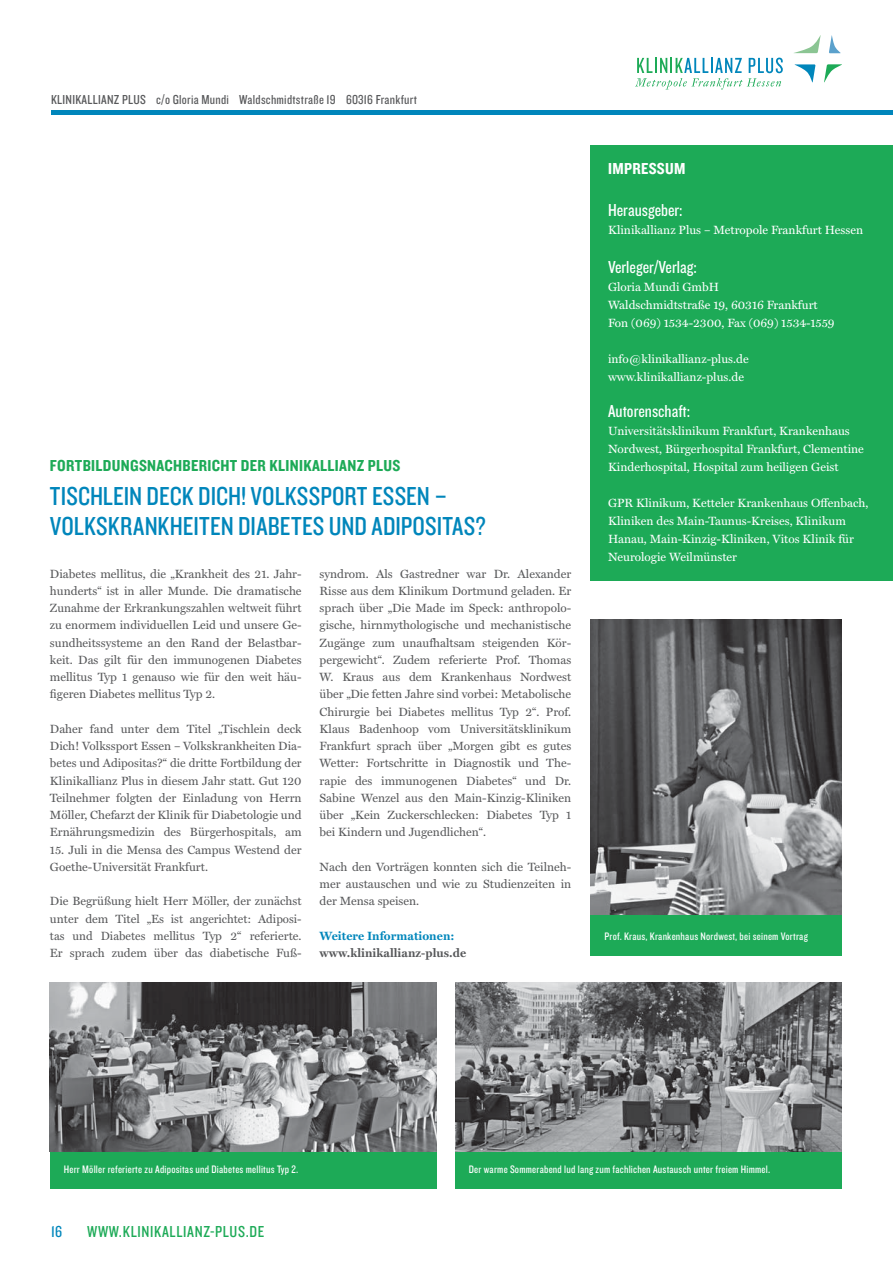
<style>
.page{position:relative;width:893px;height:1263px;background:#fff}
.page>*{position:absolute;margin:0;border:0;box-sizing:border-box;transform-origin:0 0}
.t1{font:27px/30px "Knockout HTF29 Junior Liteweight";color:#0086bb}
.t2{font:18px "Knockout HTF29 Junior Liteweight";color:#fff}
.t3{font:16.5px "Knockout HTF50 Welterweight";letter-spacing:.02em;color:#1daa57}
.t4{font:16.5px "Knockout HTF29 Junior Liteweight";letter-spacing:.04em;color:#1daa57}
.t5{font:16.5px "Knockout HTF50 Welterweight";letter-spacing:.02em;color:#fff}
.t6{font:16.5px "Knockout HTF29 Junior Liteweight";color:#0086bb}
.t7{font:13.5px "Knockout HTF29 Junior Liteweight";letter-spacing:.02em;color:#58595b}
.t8{font:12px/17.2px "Miller Text";color:#58595b;text-align:justify}
.t9{font:12px/18px "Miller Text";color:#fff}
.t10{font:700 12px "Miller Text";letter-spacing:.005em;color:#58595b}
.t11{font:700 12px "Miller Text";letter-spacing:.005em;color:#0086bb}
.t12{font:11.25px "Knockout HTF29 Junior Liteweight";letter-spacing:.02em;color:#fff}
</style>
<div class="page">
<svg style="left:824px;top:64px;width:18px;height:19px"></svg>
<svg style="left:829px;top:35px;width:12px;height:18px"></svg>
<svg style="left:794px;top:35px;width:27px;height:18px"></svg>
<svg style="left:794px;top:64px;width:21px;height:19px"></svg>
<svg style="left:635px;top:58px;width:148px;height:32px"></svg>
<hr style="left:51px;top:111px;width:842px;height:4px;background:#0086bb">
<div style="left:590px;top:145px;width:303px;height:435px;background:#1daa57"></div>
<div style="left:50px;top:982px;width:387px;height:206px;background:#1daa57"></div>
<img style="left:50px;top:982px;width:387px;height:169px">
<div style="left:590px;top:620px;width:252px;height:336px;background:#1daa57"></div>
<img style="left:590px;top:620px;width:252px;height:294px">
<div style="left:455px;top:982px;width:387px;height:206px;background:#1daa57"></div>
<img style="left:455px;top:982px;width:387px;height:169px">
<p class="t7" style="left:51px;top:94px;width:367px">KLINIKALLIANZ PLUS c/o Gloria Mundi Waldschmidtstraße 19 60316 Frankfurt</p>
<h3 class="t3" style="left:50px;top:460px;width:352px">FORTBILDUNGSNACHBERICHT DER KLINIKALLIANZ PLUS</h3>
<h1 class="t1" style="left:50px;top:483px;width:437px">TISCHLEIN DECK DICH! VOLKSSPORT ESSEN –<br>VOLKSKRANKHEITEN DIABETES UND ADIPOSITAS?</h1>
<p class="t8" style="left:50px;top:565px;width:253px">Diabetes mellitus, die „Krankheit des 21. Jahr&shy;hunderts“ ist in aller Munde. Die dramatische Zunahme der Erkrankungszahlen weltweit führt zu enormem individuellen Leid und unsere Ge&shy;sundheitssysteme an den Rand der Belastbar&shy;keit. Das gilt für den immunogenen Diabetes mellitus Typ 1 genauso wie für den weit häu&shy;figeren Diabetes mellitus Typ 2.</p>
<p class="t8" style="left:50px;top:720px;width:253px">Daher fand unter dem Titel „Tischlein deck Dich! Volkssport Essen – Volkskrankheiten Dia&shy;betes und Adipositas?“ die dritte Fortbildung der Klinikallianz Plus in diesem Jahr statt. Gut 120<br>Teilnehmer folgten der Einladung von Herrn Möller, Chefarzt der Klinik für Diabetologie und Ernährungsmedizin des Bürgerhospitals, am</p>
<p class="t8" style="left:50px;top:841px;width:253px">15. Juli in die Mensa des Campus Westend der<br>Goethe-Universität Frankfurt.</p>
<p class="t8" style="left:50px;top:893px;width:253px">Die Begrüßung hielt Herr Möller, der zunächst unter dem Titel „Es ist angerichtet: Adiposi&shy;tas und Diabetes mellitus Typ 2“ referierte.<br>Er sprach zudem über das diabetische Fuß-</p>
<p class="t8" style="left:320px;top:565px;width:253px">syndrom. Als Gastredner war Dr. Alexander Risse aus dem Klinikum Dortmund geladen. Er sprach über „Die Made im Speck: anthropolo&shy;gische, hirnmythologische und mechanistische Zugänge zum unaufhaltsam steigenden Kör&shy;pergewicht“. Zudem referierte Prof. Thomas W. Kraus aus dem Krankenhaus Nordwest über „Die fetten Jahre sind vorbei: Metabolische Chirurgie bei Diabetes mellitus Typ 2“. Prof.<br>Klaus Badenhoop vom Universitätsklinikum Frankfurt sprach über „Morgen gibt es gutes Wetter: Fortschritte in Diagnostik und The&shy;rapie des immunogenen Diabetes“ und Dr.<br>Sabine Wenzel aus den Main-Kinzig-Kliniken über „Kein Zuckerschlecken: Diabetes Typ 1 bei Kindern und Jugendlichen“.</p>
<p class="t8" style="left:320px;top:858px;width:253px">Nach den Vorträgen konnten sich die Teilneh&shy;mer austauschen und wie zu Studienzeiten in der Mensa speisen.</p>
<p class="t11" style="left:320px;top:930px;width:136px">Weitere Informationen:</p>
<p class="t10" style="left:320px;top:947px;width:148px">www.klinikallianz-plus.de</p>
<h3 class="t5" style="left:608px;top:164px;width:79px">IMPRESSUM</h3>
<h2 class="t2" style="left:608px;top:203px;width:76px">Herausgeber:</h2>
<p class="t9" style="left:608px;top:221px;width:257px">Klinikallianz Plus – Metropole Frankfurt Hessen</p>
<h2 class="t2" style="left:608px;top:260px;width:90px">Verleger/Verlag:</h2>
<p class="t9" style="left:608px;top:278px;width:228px">Gloria Mundi GmbH<br>Waldschmidtstraße 19, 60316 Frankfurt<br>Fon (069) 1534-2300, Fax (069) 1534-1559</p>
<p class="t9" style="left:608px;top:350px;width:142px">info@klinikallianz-plus.de www.klinikallianz-plus.de</p>
<h2 class="t2" style="left:608px;top:404px;width:84px">Autorenschaft:</h2>
<p class="t9" style="left:608px;top:422px;width:257px">Universitätsklinikum Frankfurt, Krankenhaus<br>Nordwest, Bürgerhospital Frankfurt, Clementine<br>Kinderhospital, Hospital zum heiligen Geist</p>
<p class="t9" style="left:608px;top:494px;width:262px">GPR Klinikum, Ketteler Krankenhaus Offenbach, Kliniken des Main-Taunus-Kreises, Klinikum Hanau, Main-Kinzig-Kliniken, Vitos Klinik für Neurologie Weilmünster</p>
<p class="t12" style="left:605px;top:932px;width:205px">Prof. Kraus, Krankenhaus Nordwest, bei seinem Vortrag</p>
<p class="t12" style="left:64px;top:1164px;width:236px">Herr Möller referierte zu Adipositas und Diabetes mellitus Typ 2.</p>
<h3 class="t6" style="left:51px;top:1225px;width:13px">16</h3>
<h3 class="t4" style="left:87px;top:1225px;width:179px">WWW.KLINIKALLIANZ-PLUS.DE</h3>
<p class="t12" style="left:469px;top:1164px;width:303px">Der warme Sommerabend lud lang zum fachlichen Austausch unter freiem Himmel.</p>
</div>
